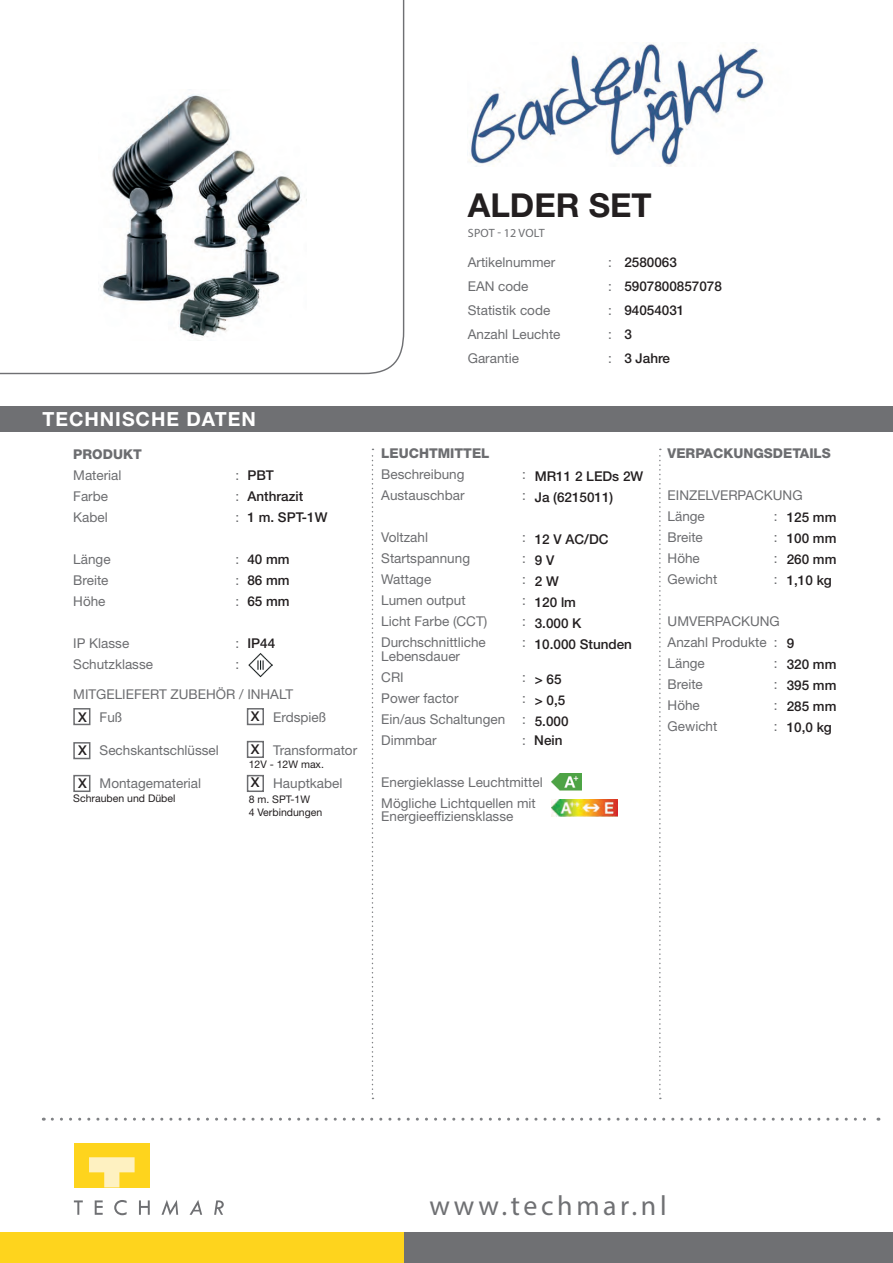
<style>
.page{position:relative;width:893px;height:1263px;background:#fff}
.page>*{position:absolute;margin:0;border:0;box-sizing:border-box;transform-origin:0 0}
.t1{font:700 33px "Helvetica Neue LT Std";color:#231f20}
.t2{font:27.9px "Myriad Pro";letter-spacing:.13em;color:#6f7073}
.t3{font:700 19.5px "Helvetica Neue LT Std";letter-spacing:.05em;color:#fff}
.t4{font:13.5px/21px "Helvetica Neue LT Std";color:#6c6d70}
.t5{font:500 13.5px/21px "Helvetica Neue LT Std";color:#231f20}
.t6{font:800 13.5px "Helvetica Neue LT Std";color:#6c6d70}
.t7{font:12px "Myriad Pro";letter-spacing:.02em;color:#6c6d70}
.t8{font:10.5px/12.6px "Helvetica Neue LT Std";color:#231f20}
</style>
<div class="page">
<svg style="left:0;top:0;width:405px;height:375px"></svg>
<div style="left:0;top:406px;width:893px;height:26px;background:#6f7073"></div>
<svg style="left:52px;top:1118px;width:827px;height:3px"></svg>
<svg style="left:372px;top:449px;width:1px;height:650px"></svg>
<svg style="left:659px;top:449px;width:2px;height:650px"></svg>
<div style="left:404px;top:1232px;width:489px;height:31px;background:#6f7073"></div>
<div style="left:0;top:1232px;width:404px;height:31px;background:#fed41d"></div>
<svg style="left:74px;top:1200px;width:9px;height:15px"></svg>
<svg style="left:95px;top:1200px;width:8px;height:15px"></svg>
<svg style="left:139px;top:1200px;width:11px;height:15px"></svg>
<svg style="left:190px;top:1200px;width:12px;height:15px"></svg>
<svg style="left:214px;top:1200px;width:10px;height:15px"></svg>
<svg style="left:114px;top:1200px;width:13px;height:15px"></svg>
<svg style="left:161px;top:1200px;width:17px;height:15px"></svg>
<div style="left:74px;top:1143px;width:76px;height:44px;background:#fed41d"></div>
<svg style="left:89px;top:1157px;width:46px;height:30px"></svg>
<img style="left:99px;top:89px;width:208px;height:251px">
<div style="left:73px;top:708px;width:17px;height:17px;border:2px solid #6c6d70"></div>
<div style="left:73px;top:742px;width:17px;height:17px;border:2px solid #6c6d70"></div>
<div style="left:73px;top:775px;width:17px;height:17px;border:2px solid #6c6d70"></div>
<div style="left:247px;top:708px;width:17px;height:17px;border:2px solid #6c6d70"></div>
<div style="left:247px;top:741px;width:17px;height:17px;border:2px solid #6c6d70"></div>
<div style="left:247px;top:775px;width:17px;height:17px;border:2px solid #6c6d70"></div>
<img style="left:248px;top:653px;width:25px;height:24px">
<img style="left:551px;top:774px;width:30px;height:17px">
<img style="left:551px;top:800px;width:66px;height:17px">
<img style="left:469px;top:43px;width:296px;height:124px">
<h3 class="t3" style="left:43px;top:407px;width:215px">TECHNISCHE DATEN</h3>
<p class="t6" style="left:73px;top:446px;width:70px">PRODUKT</p>
<p class="t4" style="left:73px;top:464px;width:50px">Material</p>
<p class="t4" style="left:235px;top:464px;width:5px">:</p>
<p class="t4" style="left:73px;top:485px;width:36px">Farbe</p>
<p class="t4" style="left:235px;top:485px;width:5px">:</p>
<p class="t4" style="left:73px;top:506px;width:36px">Kabel</p>
<p class="t4" style="left:235px;top:506px;width:5px">:</p>
<p class="t4" style="left:73px;top:548px;width:39px">Länge</p>
<p class="t4" style="left:235px;top:548px;width:5px">:</p>
<p class="t4" style="left:73px;top:569px;width:37px">Breite</p>
<p class="t4" style="left:235px;top:569px;width:5px">:</p>
<p class="t4" style="left:73px;top:590px;width:34px">Höhe</p>
<p class="t4" style="left:235px;top:590px;width:5px">:</p>
<p class="t4" style="left:73px;top:632px;width:57px">IP Klasse</p>
<p class="t4" style="left:235px;top:632px;width:5px">:</p>
<p class="t4" style="left:73px;top:653px;width:81px">Schutzklasse</p>
<p class="t4" style="left:235px;top:653px;width:5px">:</p>
<p class="t4" style="left:73px;top:683px;width:221px">MITGELIEFERT ZUBEHÖR / INHALT</p>
<p class="t5" style="left:247px;top:465px;width:82px">PBT<br>Anthrazit<br>1 m. SPT-1W</p>
<p class="t5" style="left:247px;top:549px;width:44px;text-align:justify">40 mm 86 mm 65 mm</p>
<p class="t5" style="left:247px;top:633px;width:29px">IP44</p>
<p class="t5" style="left:78px;top:706px;width:10px">X</p>
<p class="t5" style="left:78px;top:739px;width:10px">X</p>
<p class="t5" style="left:78px;top:772px;width:10px">X</p>
<p class="t4" style="left:100px;top:707px;width:24px">Fuß</p>
<p class="t4" style="left:100px;top:740px;width:121px">Sechskantschlüssel</p>
<p class="t4" style="left:100px;top:773px;width:103px">Montagematerial</p>
<p class="t8" style="left:73px;top:792px;width:104px">Schrauben und Dübel</p>
<p class="t5" style="left:251px;top:706px;width:10px">X</p>
<p class="t5" style="left:251px;top:739px;width:10px">X</p>
<p class="t5" style="left:251px;top:772px;width:10px">X</p>
<p class="t4" style="left:273px;top:707px;width:55px">Erdspieß</p>
<p class="t4" style="left:273px;top:740px;width:86px">Transformator</p>
<p class="t4" style="left:273px;top:773px;width:71px">Hauptkabel</p>
<p class="t8" style="left:249px;top:757px;width:77px">12V - 12W max.</p>
<p class="t8" style="left:249px;top:793px;width:75px">8 m. SPT-1W<br>4 Verbindungen</p>
<h1 class="t1" style="left:468px;top:185px;width:185px">ALDER SET</h1>
<p class="t7" style="left:468px;top:225px;width:78px">SPOT - 12 VOLT</p>
<p class="t4" style="left:468px;top:252px;width:89px">Artikelnummer</p>
<p class="t4" style="left:608px;top:252px;width:5px">:</p>
<p class="t4" style="left:468px;top:276px;width:62px">EAN code</p>
<p class="t4" style="left:608px;top:276px;width:5px">:</p>
<p class="t4" style="left:468px;top:300px;width:84px">Statistik code</p>
<p class="t4" style="left:608px;top:300px;width:5px">:</p>
<p class="t4" style="left:468px;top:324px;width:94px">Anzahl Leuchte</p>
<p class="t4" style="left:608px;top:324px;width:5px">:</p>
<p class="t4" style="left:468px;top:348px;width:53px">Garantie</p>
<p class="t4" style="left:608px;top:348px;width:5px">:</p>
<p class="t5" style="left:624px;top:250px;width:99px;line-height:24px">2580063<br>5907800857078<br>94054031<br>3<br>3 Jahre</p>
<p class="t6" style="left:381px;top:445px;width:110px">LEUCHTMITTEL</p>
<p class="t4" style="left:381px;top:464px;width:85px">Beschreibung</p>
<p class="t4" style="left:522px;top:464px;width:5px">:</p>
<p class="t4" style="left:381px;top:485px;width:85px">Austauschbar</p>
<p class="t4" style="left:522px;top:485px;width:5px">:</p>
<p class="t4" style="left:381px;top:527px;width:48px">Voltzahl</p>
<p class="t4" style="left:522px;top:527px;width:5px">:</p>
<p class="t4" style="left:381px;top:548px;width:90px">Startspannung</p>
<p class="t4" style="left:522px;top:548px;width:5px">:</p>
<p class="t4" style="left:381px;top:569px;width:52px">Wattage</p>
<p class="t4" style="left:522px;top:569px;width:5px">:</p>
<p class="t4" style="left:381px;top:590px;width:86px">Lumen output</p>
<p class="t4" style="left:522px;top:590px;width:5px">:</p>
<p class="t4" style="left:381px;top:611px;width:108px">Licht Farbe (CCT)</p>
<p class="t4" style="left:522px;top:611px;width:5px">:</p>
<p class="t4" style="left:381px;top:632px;width:106px">Durchschnittliche</p>
<p class="t4" style="left:522px;top:632px;width:5px">:</p>
<p class="t4" style="left:381px;top:645px;width:80px">Lebensdauer<br>CRI</p>
<p class="t5" style="left:535px;top:465px;width:110px">MR11 2 LEDs 2W<br>Ja (6215011)</p>
<p class="t5" style="left:535px;top:528px;width:99px">12 V AC/DC<br>9 V<br>2 W<br>120 lm<br>3.000 K<br>10.000 Stunden</p>
<p class="t5" style="left:535px;top:668px;width:35px">&gt; 65 &gt; 0,5<br>5.000</p>
<p class="t4" style="left:522px;top:666px;width:5px">:</p>
<p class="t4" style="left:381px;top:687px;width:79px">Power factor</p>
<p class="t4" style="left:522px;top:687px;width:5px">:</p>
<p class="t4" style="left:381px;top:708px;width:126px">Ein/aus Schaltungen</p>
<p class="t4" style="left:522px;top:708px;width:5px">:</p>
<p class="t4" style="left:381px;top:729px;width:57px">Dimmbar</p>
<p class="t4" style="left:522px;top:729px;width:5px">:</p>
<p class="t4" style="left:381px;top:771px;width:163px">Energieklasse Leuchtmittel<br>Mögliche Lichtquellen mit</p>
<p class="t4" style="left:381px;top:806px;width:134px">Energieeffiziensklasse</p>
<p class="t5" style="left:534px;top:729px;width:30px">Nein</p>
<p class="t6" style="left:668px;top:445px;width:165px">VERPACKUNGSDETAILS</p>
<p class="t4" style="left:668px;top:485px;width:136px">EINZELVERPACKUNG<br>Länge</p>
<p class="t5" style="left:787px;top:507px;width:51px;text-align:justify">125 mm 100 mm 260 mm 1,10 kg</p>
<p class="t4" style="left:774px;top:506px;width:5px">:</p>
<p class="t4" style="left:668px;top:527px;width:37px">Breite</p>
<p class="t4" style="left:774px;top:527px;width:5px">:</p>
<p class="t4" style="left:668px;top:548px;width:34px">Höhe</p>
<p class="t4" style="left:774px;top:548px;width:5px">:</p>
<p class="t4" style="left:668px;top:569px;width:51px">Gewicht</p>
<p class="t4" style="left:774px;top:569px;width:5px">:</p>
<p class="t4" style="left:668px;top:611px;width:114px">UMVERPACKUNG<br>Anzahl Produkte :<br>Länge</p>
<p class="t5" style="left:787px;top:633px;width:51px">9<br>320 mm<br>395 mm<br>285 mm<br>10,0 kg</p>
<p class="t4" style="left:774px;top:653px;width:5px">:</p>
<p class="t4" style="left:668px;top:674px;width:37px">Breite</p>
<p class="t4" style="left:774px;top:674px;width:5px">:</p>
<p class="t4" style="left:668px;top:695px;width:34px">Höhe</p>
<p class="t4" style="left:774px;top:695px;width:5px">:</p>
<p class="t4" style="left:668px;top:716px;width:51px">Gewicht</p>
<p class="t4" style="left:774px;top:716px;width:5px">:</p>
<h2 class="t2" style="left:429px;top:1188px;width:239px">www.techmar.nl</h2>
</div>
